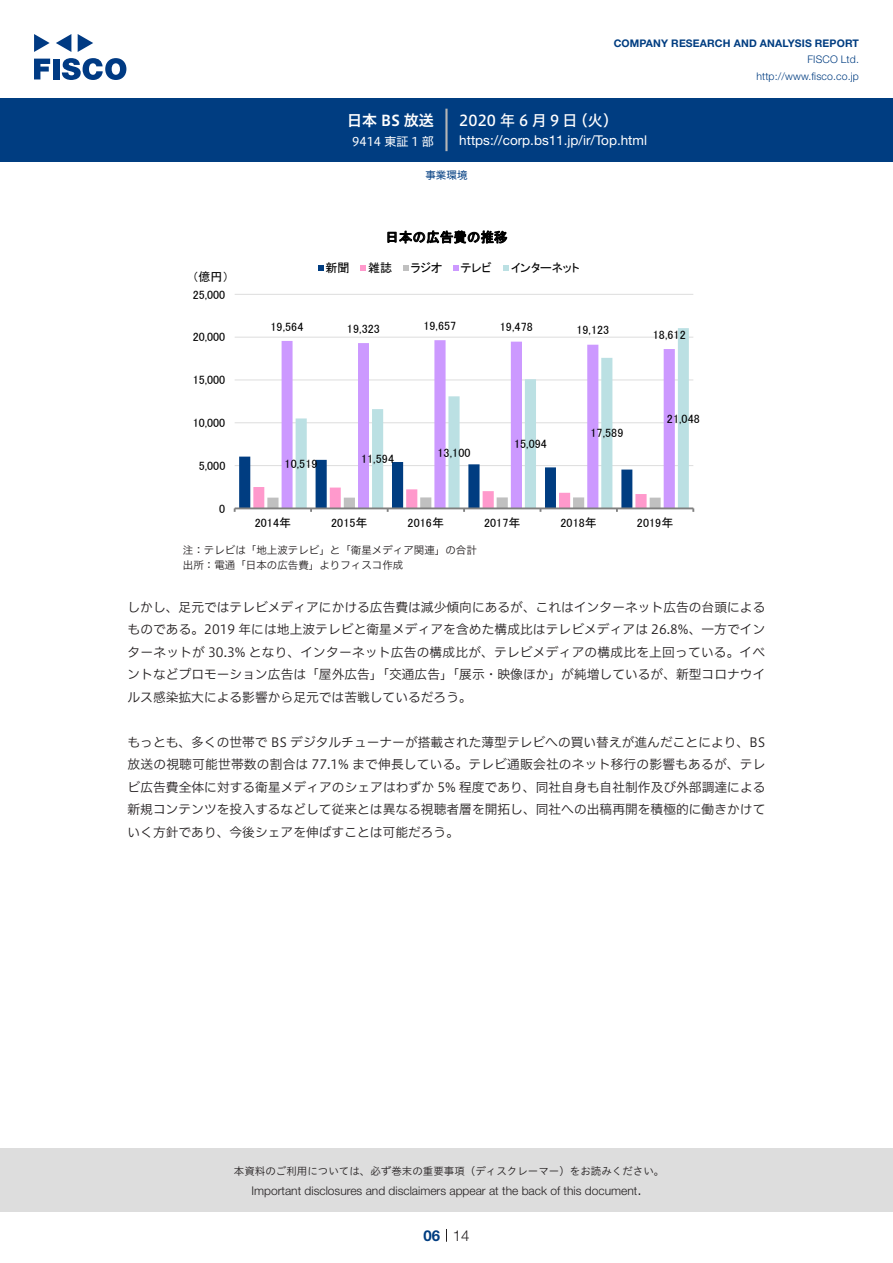
<style>
.page{position:relative;width:893px;height:1263px;background:#fff}
.page>*{position:absolute;margin:0;border:0;box-sizing:border-box;transform-origin:0 0}
.t1{font:15px "Hiragino UD Sans F Std N W5";letter-spacing:.22em;color:#fff}
.t2{font:15px "Hiragino UD Sans F Std N W6";color:#fff}
.t3{font:300 15px "Helvetica Neue LT Std";color:#231f20}
.t4{font:700 15px "Helvetica Neue LT Std";color:#003d81}
.t5{font:13.5px "Helvetica Neue LT Std";color:#fff}
.t6{font:13.5px "MS P Gothic";letter-spacing:.01em;color:#000}
.t7{font:12.75px/22.5px "Hiragino UD Sans F Std N W3";color:#231f20;text-align:justify}
.t8{font:12.15px "MS P Gothic";color:#000}
.t9{font:12px "MS P Gothic";letter-spacing:.005em;color:#000}
.t10{font:300 12px "Helvetica Neue LT Std";color:#231f20}
.t11{font:12px "Hiragino UD Sans F Std N W4";color:#fff}
.t12{font:10.5px/15px "Hiragino UD Sans F Std N W3";color:#231f20}
.t13{font:10.5px "Hiragino UD Sans Std W3";color:#231f20}
.t14{font:700 10.5px "Helvetica Neue LT Std";letter-spacing:.015em;color:#003d81}
.t15{font:300 10.5px/16.5px "Helvetica Neue LT Std";letter-spacing:.015em;color:#003d81;text-align:right}
.t16{font:10.5px "Hiragino UD Sans F Std N W4";color:#003d81}
</style>
<div class="page">
<div style="left:0;top:1148px;width:893px;height:64px;background:#ddd"></div>
<svg style="left:34px;top:59px;width:16px;height:20px"></svg>
<div style="left:53px;top:59px;width:6px;height:20px;background:#003a83"></div>
<svg style="left:62px;top:58px;width:64px;height:22px"></svg>
<svg style="left:34px;top:34px;width:16px;height:18px"></svg>
<svg style="left:78px;top:34px;width:15px;height:18px"></svg>
<svg style="left:56px;top:34px;width:15px;height:18px"></svg>
<div style="left:0;top:98px;width:893px;height:64px;background:#003d81"></div>
<hr style="left:445px;top:109px;width:3px;height:42px;background:#b5b5b6">
<svg style="left:446px;top:1229px;width:1px;height:13px"></svg>
<hr style="left:235px;top:465px;width:458px;height:1px;background:#ddd">
<hr style="left:235px;top:422px;width:458px;height:1px;background:#ddd">
<hr style="left:235px;top:380px;width:458px;height:1px;background:#ddd">
<hr style="left:235px;top:337px;width:458px;height:1px;background:#ddd">
<hr style="left:235px;top:294px;width:458px;height:1px;background:#ddd">
<svg style="left:282px;top:341px;width:14px;height:116px;fill:#c9f"></svg>
<svg style="left:296px;top:328px;width:393px;height:179px"></svg>
<hr style="left:235px;top:507px;width:458px;height:2px;background:#808080">
<svg style="left:234px;top:457px;width:427px;height:55px"></svg>
<svg style="left:318px;top:265px;width:5px;height:5px"></svg>
<svg style="left:360px;top:265px;width:6px;height:5px"></svg>
<svg style="left:403px;top:265px;width:6px;height:5px"></svg>
<svg style="left:453px;top:265px;width:6px;height:5px"></svg>
<svg style="left:503px;top:265px;width:5px;height:5px"></svg>
<p class="t2" style="left:347px;top:109px;width:88px">日本 BS 放送</p>
<p class="t11" style="left:352px;top:132px;width:83px">9414 東証 1 部</p>
<p class="t14" style="left:614px;top:37px;width:247px">COMPANY RESEARCH AND ANALYSIS REPORT</p>
<p class="t15" style="left:756px;top:51px;width:104px">FISCO Ltd. http://www.fisco.co j p.</p>
<p class="t1" style="left:459px;top:109px;width:120px">2020年6月9日</p>
<p class="t1" style="left:573px;top:109px;width:47px">（火(</p>
<p class="t5" style="left:459px;top:132px;width:189px">https://corp.bs11.jp /i r/ Top.html</p>
<p class="t16" style="left:425px;top:167px;width:43px">事業環境</p>
<p class="t9" style="left:192px;top:270px;width:38px">（億円(</p>
<p class="t9" style="left:193px;top:288px;width:34px">25,000</p>
<p class="t9" style="left:193px;top:331px;width:34px">20,000</p>
<p class="t8" style="left:193px;top:374px;width:34px">15,000</p>
<p class="t9" style="left:193px;top:417px;width:34px">10,000</p>
<p class="t9" style="left:199px;top:460px;width:28px">5,000</p>
<p class="t9" style="left:219px;top:502px;width:8px">0</p>
<p class="t9" style="left:271px;top:320px;width:34px">19,564</p>
<p class="t9" style="left:326px;top:261px;width:26px">新聞</p>
<p class="t6" style="left:385px;top:230px;width:124px">日本の広告費の推移</p>
<p class="t9" style="left:368px;top:261px;width:26px">雑誌</p>
<p class="t9" style="left:411px;top:261px;width:33px">ラジオ</p>
<p class="t9" style="left:461px;top:261px;width:33px">テレビ</p>
<p class="t9" style="left:511px;top:261px;width:70px">インターネット</p>
<p class="t9" style="left:347px;top:322px;width:34px">19,323</p>
<p class="t9" style="left:423px;top:320px;width:34px">19,657</p>
<p class="t9" style="left:500px;top:321px;width:34px">19,478</p>
<p class="t9" style="left:576px;top:324px;width:34px">19,123</p>
<p class="t9" style="left:653px;top:328px;width:34px">18,612</p>
<p class="t9" style="left:285px;top:457px;width:34px">10,519</p>
<p class="t9" style="left:361px;top:453px;width:34px">11,594</p>
<p class="t9" style="left:438px;top:446px;width:34px">13,100</p>
<p class="t9" style="left:514px;top:438px;width:34px">15,094</p>
<p class="t9" style="left:590px;top:427px;width:34px">17,589</p>
<p class="t9" style="left:667px;top:412px;width:34px">21,048</p>
<p class="t9" style="left:255px;top:517px;width:38px">2014年</p>
<p class="t9" style="left:331px;top:517px;width:38px">2015年</p>
<p class="t9" style="left:408px;top:517px;width:38px">2016年</p>
<p class="t9" style="left:484px;top:517px;width:38px">2017年</p>
<p class="t9" style="left:560px;top:517px;width:38px">2018年</p>
<p class="t9" style="left:637px;top:517px;width:38px">2019年</p>
<p class="t12" style="left:183px;top:541px;width:295px">注：テレビは「地上波テレビ」と「衛星メディア関連」の合計出所：電通「日本の広告費」よりフィスコ作成</p>
<p class="t7" style="left:128px;top:595px;width:639px">しかし、足元ではテレビメディアにかける広告費は減少傾向にあるが、これはインターネット広告の台頭によるものである。2019 年には地上波テレビと衛星メディアを含めた構成比はテレビメディアは 26.8%、一方でインターネットが 30.3% となり、インターネット広告の構成比が、テレビメディアの構成比を上回っている。イベントなどプロモーション広告は「屋外広告」「交通広告」「展示・映像ほか」が純増しているが、新型コロナウイルス感染拡大による影響から足元では苦戦しているだろう。</p>
<p class="t7" style="left:128px;top:730px;width:639px">もっとも、多くの世帯で BS デジタルチューナーが搭載された薄型テレビへの買い替えが進んだことにより、BS放送の視聴可能世帯数の割合は 77.1% まで伸長している。テレビ通販会社のネット移行の影響もあるが、テレビ広告費全体に対する衛星メディアのシェアはわずか 5% 程度であり、同社自身も自社制作及び外部調達による新規コンテンツを投入するなどして従来とは異なる視聴者層を開拓し、同社への出稿再開を積極的に働きかけていく方針であり、今後シェアを伸ばすことは可能だろう。</p>
<p class="t13" style="left:234px;top:1163px;width:432px">本資料のご利用については、必ず巻末の重要事項（ディスクレーマー）をお読みください。</p>
<p class="t3" style="left:637px;top:1180px;width:6px">.</p>
<p class="t10" style="left:251px;top:1183px;width:387px">Important disclosures and disclaimers appear at the back of this document</p>
<p class="t4" style="left:423px;top:1226px;width:18px">06</p>
<p class="t3" style="left:453px;top:1226px;width:18px">14</p>
</div>
